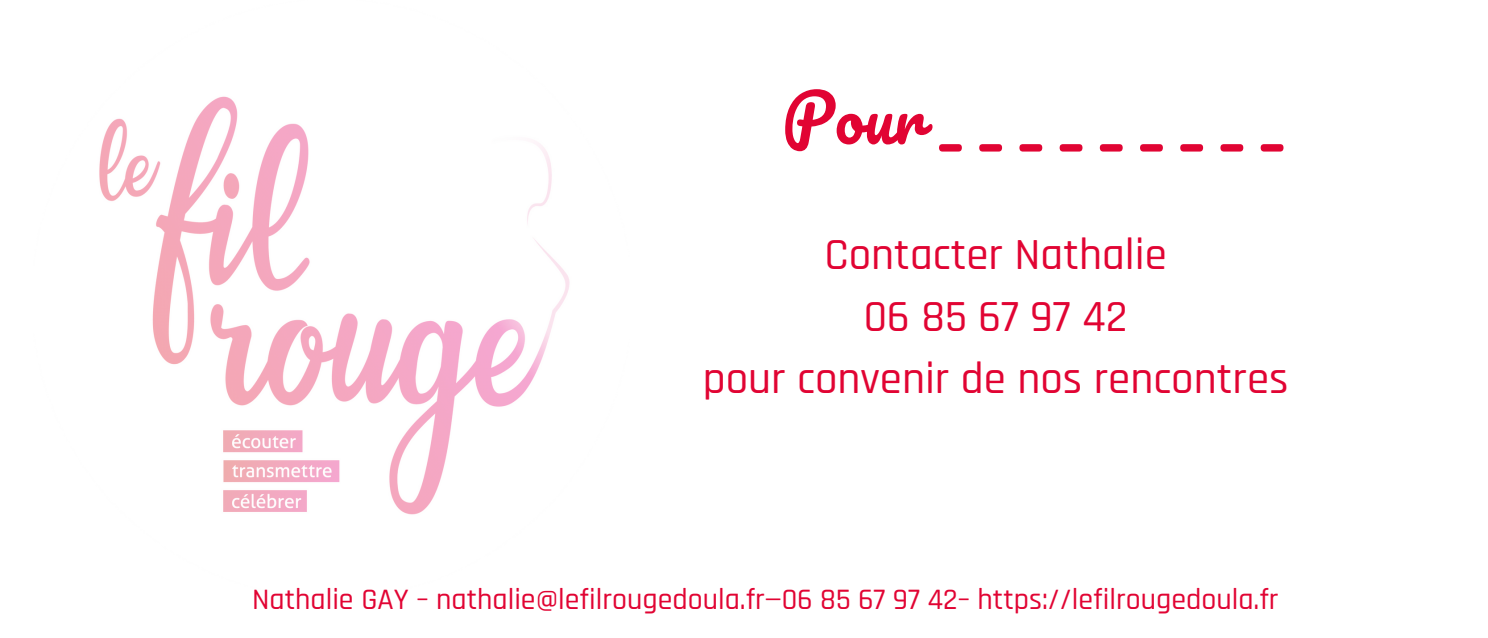
<style>
.page{position:relative;width:1488px;height:638px;background:#fff}
.page>*{position:absolute;margin:0;border:0;box-sizing:border-box;transform-origin:0 0}
.t1{font:65px "Pacifico";color:#e10433}
.t2{font:500 45px/61.8px "Rajdhani";color:#e10433;text-align:center}
.t3{font:500 30px "Rajdhani";color:#e10433}
</style>
<div class="page">
<img style="left:99px;top:96px;width:471px;height:419px">
<h1 class="t1" style="left:782px;top:84px;width:504px">Pour_________</h1>
<h2 class="t2" style="left:702px;top:225px;width:587px">Contacter Nathalie<br>06 85 67 97 42<br>pour convenir de nos rencontres</h2>
<p class="t3" style="left:252px;top:580px;width:1028px">Nathalie GAY – nathalie@lefilrougedoula.fr—06 85 67 97 42– https://lefilrougedoula.fr</p>
</div>
